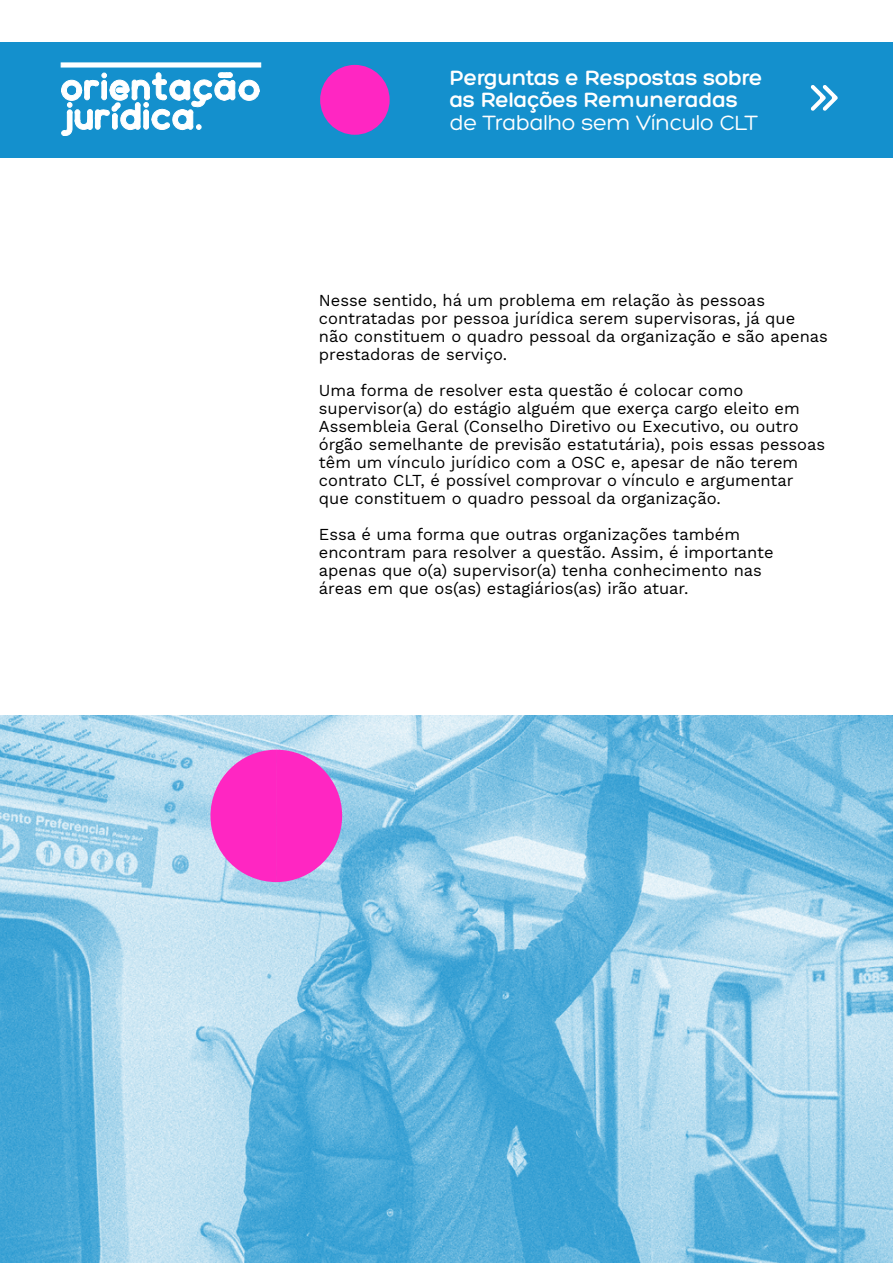
<style>
.page{position:relative;width:893px;height:1263px;background:#fff}
.page>*{position:absolute;margin:0;border:0;box-sizing:border-box;transform-origin:0 0}
.t1{font:700 22.5px/22.5px "Hero";letter-spacing:-.01em;color:#fff}
.t2{font:22.5px "Hero";letter-spacing:-.01em;color:#fff}
.t3{font:16.5px/18px "Work Sans";color:#000}
</style>
<div class="page">
<div style="left:0;top:43px;width:893px;height:115px;background:#1490cd"></div>
<svg style="left:320px;top:65px;width:70px;height:70px"></svg>
<hr style="left:61px;top:63px;width:200px;height:4px;background:#fff">
<svg style="left:61px;top:73px;width:198px;height:63px"></svg>
<svg style="left:811px;top:85px;width:27px;height:26px"></svg>
<img style="left:1px;top:716px;width:892px;height:547px">
<svg style="left:210px;top:750px;width:132px;height:132px;background:#ee4dcb"></svg>
<h1 class="t1" style="left:450px;top:67px;width:315px">Perguntas e Respostas sobre as Relações Remuneradas</h1>
<h1 class="t2" style="left:450px;top:109px;width:310px">de Trabalho sem Vínculo CLT</h1>
<p class="t3" style="left:319px;top:291px;width:511px">Nesse sentido, há um problema em relação às pessoas contratadas por pessoa jurídica serem supervisoras, já que não constituem o quadro pessoal da organização e são apenas prestadoras de serviço.</p>
<p class="t3" style="left:319px;top:381px;width:508px">Uma forma de resolver esta questão é colocar como supervisor(a) do estágio alguém que exerça cargo eleito em Assembleia Geral (Conselho Diretivo ou Executivo, ou outro órgão semelhante de previsão estatutária), pois essas pessoas têm um vínculo jurídico com a OSC e, apesar de não terem contrato CLT, é possível comprovar o vínculo e argumentar que constituem o quadro pessoal da organização.</p>
<p class="t3" style="left:319px;top:525px;width:456px">Essa é uma forma que outras organizações também encontram para resolver a questão. Assim, é importante apenas que o(a) supervisor(a) tenha conhecimento nas áreas em que os(as) estagiários(as) irão atuar.</p>
</div>
